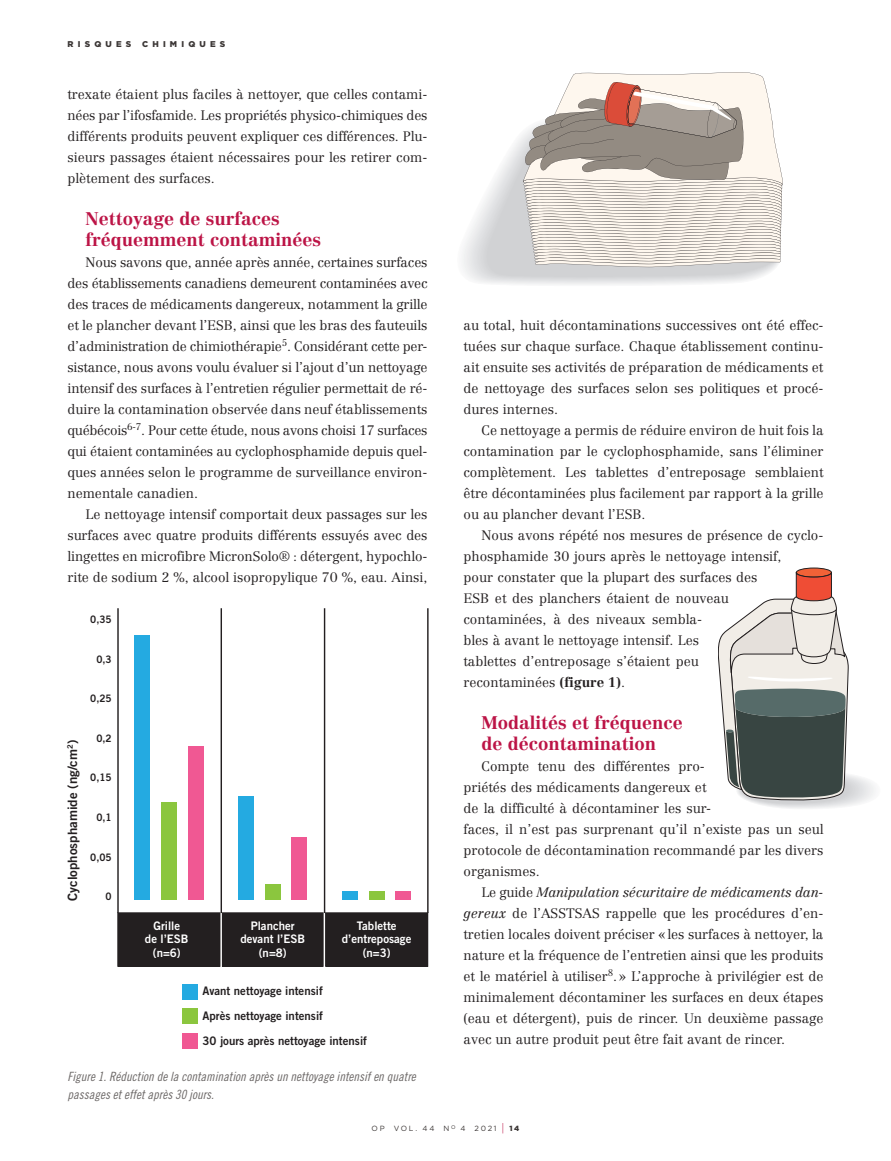
<style>
.page{position:relative;width:891px;height:1161px;background:#fff}
.page>*{position:absolute;margin:0;border:0;box-sizing:border-box;transform-origin:0 0}
.ARTICLES-titres{font:700 18px/21px "Centennial";color:#bc1446}
.ARTICLES-texte{font:300 13.5px/21px "Centennial";color:#231f20;text-align:justify}
.t1{font:12.9px "Trade Gothic Bold Two";color:#231f20}
.REFERENCES-texte{font:12.75px/18px "Trade Gothic LT Pro Cn 18 Obl";color:#6c6867}
.t2{font:11.85px/24.5px "Trade Gothic Bold Two";color:#231f20}
.t3{font:11.85px/13.2px "Trade Gothic Bold Two";color:#fff;text-align:center}
.t4{font:10.35px "Trade Gothic Bold Two";color:#231f20}
.t5{font:900 8.4px "Gotham";letter-spacing:.5em;color:#3b3635}
.t6{font:7.5px "Gotham";letter-spacing:.235em;color:#3b3635}
.s1{font-weight:700}
.s2{font-style:italic}
.s3{font-size:11.25px;color:#bc1446}
.s4{font-weight:900}
</style>
<div class="page">
<svg style="left:486px;top:72px;width:297px;height:206px;background:#d7cfc9"></svg>
<div style="left:796px;top:568px;width:35px;height:9px;background:#f16237;border-radius:50%"></div>
<div style="left:796px;top:568px;width:36px;height:9px;border:1px solid #231f20;border-radius:50%"></div>
<svg style="left:718px;top:572px;width:157px;height:237px"></svg>
<div style="left:118px;top:913px;width:102px;height:53px;background:#231f20"></div>
<div style="left:117px;top:912px;width:103px;height:55px;border:1px solid #231f20"></div>
<div style="left:223px;top:913px;width:100px;height:53px;background:#231f20"></div>
<div style="left:222px;top:912px;width:102px;height:55px;border:1px solid #231f20"></div>
<div style="left:326px;top:913px;width:102px;height:53px;background:#231f20"></div>
<div style="left:325px;top:912px;width:103px;height:55px;border:1px solid #231f20"></div>
<hr style="left:117px;top:608px;width:2px;height:305px;background:#231f20">
<hr style="left:221px;top:608px;width:1px;height:305px;background:#231f20">
<hr style="left:324px;top:608px;width:1px;height:305px;background:#231f20">
<hr style="left:427px;top:608px;width:2px;height:305px;background:#231f20">
<div style="left:183px;top:984px;width:15px;height:15px;background:#24aae1"></div>
<div style="left:183px;top:1008px;width:15px;height:16px;background:#8bc63e"></div>
<div style="left:183px;top:1033px;width:15px;height:15px;background:#f05893"></div>
<div style="left:135px;top:635px;width:15px;height:264px;background:#24aae1"></div>
<div style="left:161px;top:802px;width:16px;height:97px;background:#8bc63e"></div>
<div style="left:188px;top:746px;width:15px;height:153px;background:#f05893"></div>
<div style="left:239px;top:796px;width:15px;height:103px;background:#24aae1"></div>
<div style="left:265px;top:884px;width:15px;height:15px;background:#8bc63e"></div>
<div style="left:292px;top:837px;width:15px;height:62px;background:#f05893"></div>
<div style="left:342px;top:891px;width:16px;height:8px;background:#24aae1"></div>
<div style="left:369px;top:891px;width:15px;height:8px;background:#8bc63e"></div>
<div style="left:396px;top:891px;width:15px;height:8px;background:#f05893"></div>
<p class="t5" style="left:68px;top:38px;width:65px">RISQUES</p>
<p class="t5" style="left:142px;top:38px;width:85px">CHIMIQUES</p>
<p class="ARTICLES-texte" style="left:68px;top:84px;width:362px">trexate étaient plus faciles à nettoyer, que celles contami&shy;nées par l’ifosfamide. Les propriétés physico-chimiques des différents produits peuvent expliquer ces différences. Plu&shy;sieurs passages étaient nécessaires pour les retirer com&shy;plètement des surfaces.</p>
<p class="ARTICLES-titres" style="left:86px;top:208px;width:237px">Nettoyage de surfaces fréquemment contaminées</p>
<p class="ARTICLES-texte" style="left:68px;top:252px;width:362px;text-indent:18px">Nous savons que, année après année, certaines surfaces des établissements canadiens demeurent contaminées avec des traces de médicaments dangereux, notamment la grille et le plancher devant l’ESB, ainsi que les bras des fauteuils d’administration de chimiothérapie<sup>5</sup>. Considérant cette per&shy;sistance, nous avons voulu évaluer si l’ajout d’un nettoyage intensif des surfaces à l’entretien régulier permettait de ré&shy;duire la contamination observée dans neuf établissements québécois<sup>6-7</sup>. Pour cette étude, nous avons choisi 17 surfaces qui étaient contaminées au cyclophosphamide depuis quel&shy;ques années selon le programme de surveillance environ&shy;nementale canadien.</p>
<p class="ARTICLES-texte" style="left:68px;top:504px;width:362px;text-indent:18px">Le nettoyage intensif comportait deux passages sur les surfaces avec quatre produits différents essuyés avec des lingettes en microfibre MicronSolo® : détergent, hypochlo&shy;rite de sodium 2 %, alcool isopropylique 70 %, eau. Ainsi,</p>
<p class="t1" style="left:64px;top:901px;width:163px;rotate:-90deg">Cyclophosphamide (ng/cm<sup>2</sup>)</p>
<p class="t4" style="left:90px;top:613px;width:23px">0,35</p>
<p class="t4" style="left:96px;top:653px;width:17px">0,3</p>
<p class="t4" style="left:90px;top:692px;width:23px">0,25</p>
<p class="t4" style="left:96px;top:732px;width:17px">0,2</p>
<p class="t4" style="left:90px;top:771px;width:23px">0,15</p>
<p class="t4" style="left:96px;top:811px;width:17px">0,1</p>
<p class="t4" style="left:90px;top:850px;width:23px">0,05</p>
<p class="t4" style="left:106px;top:890px;width:8px">0</p>
<p class="t3" style="left:145px;top:919px;width:45px">Grille<br>de l’ESB (n=6)</p>
<p class="t3" style="left:342px;top:919px;width:71px">Tablette d’entreposage (n=3)</p>
<p class="t3" style="left:240px;top:919px;width:66px">Plancher devant l’ESB (n=8)</p>
<p class="t2" style="left:203px;top:979px;width:166px">Avant nettoyage intensif<br>Après nettoyage intensif<br>30 jours après nettoyage intensif</p>
<p class="REFERENCES-texte" style="left:68px;top:1068px;width:350px">Figure 1. Réduction de la contamination après un nettoyage intensif en quatre passages et effet après 30 jours.</p>
<p class="ARTICLES-texte" style="left:464px;top:315px;width:361px">au total, huit décontaminations successives ont été effec&shy;tuées sur chaque surface. Chaque établissement continu&shy;ait ensuite ses activités de préparation de médicaments et de nettoyage des surfaces selon ses politiques et procé&shy;dures internes.</p>
<p class="ARTICLES-texte" style="left:464px;top:420px;width:362px;text-indent:18px">Ce nettoyage a permis de réduire environ de huit fois la contamination par le cyclophosphamide, sans l’éliminer complètement. Les tablettes d’entreposage semblaient être décontaminées plus facilement par rapport à la grille ou au plancher devant l’ESB.</p>
<p class="ARTICLES-texte" style="left:464px;top:525px;width:361px;text-align:left;text-indent:18px">Nous avons répété nos mesures de présence de cyclo&shy;phosphamide 30 jours après le nettoyage intensif,<br>pour constater que la plupart des surfaces des<br>ESB et des planchers étaient de nouveau<br>contaminées, à des niveaux sembla-<br>bles à avant le nettoyage intensif. Les<br>tablettes d’entreposage s’étaient peu<br>recontaminées <span class="s1">(figure 1)</span>.</p>
<p class="ARTICLES-titres" style="left:482px;top:712px;width:203px">Modalités et fréquence</p>
<p class="ARTICLES-titres" style="left:482px;top:733px;width:176px">de décontamination</p>
<p class="ARTICLES-texte" style="left:464px;top:756px;width:362px;text-align:left;text-indent:18px">Compte tenu des différentes pro--<br>priétés des médicaments dangereux et<br>de la difficulté à décontaminer les sur-<br>faces, il n’est pas surprenant qu’il n’existe pas un seul protocole de décontamination recommandé par les divers organismes.</p>
<p class="ARTICLES-texte" style="left:464px;top:882px;width:362px;text-indent:18px">Le guide <span class="s2">Manipulation sécuritaire de médicaments dan&shy;gereux</span> de l’ASSTSAS rappelle que les procédures d’en&shy;tretien locales doivent préciser «les surfaces à nettoyer, la nature et la fréquence de l’entretien ainsi que les produits et le matériel à utiliser<sup>8</sup>.» L’approche à privilégier est de minimalement décontaminer les surfaces en deux étapes (eau et détergent), puis de rincer. Un deuxième passage avec un autre produit peut être fait avant de rincer.</p>
<p class="t6" style="left:372px;top:1124px;width:149px">OP VOL. 44 N<sup>O</sup> 4 2021 <span class="s3">|</span> <span class="s4">14</span></p>
</div>
